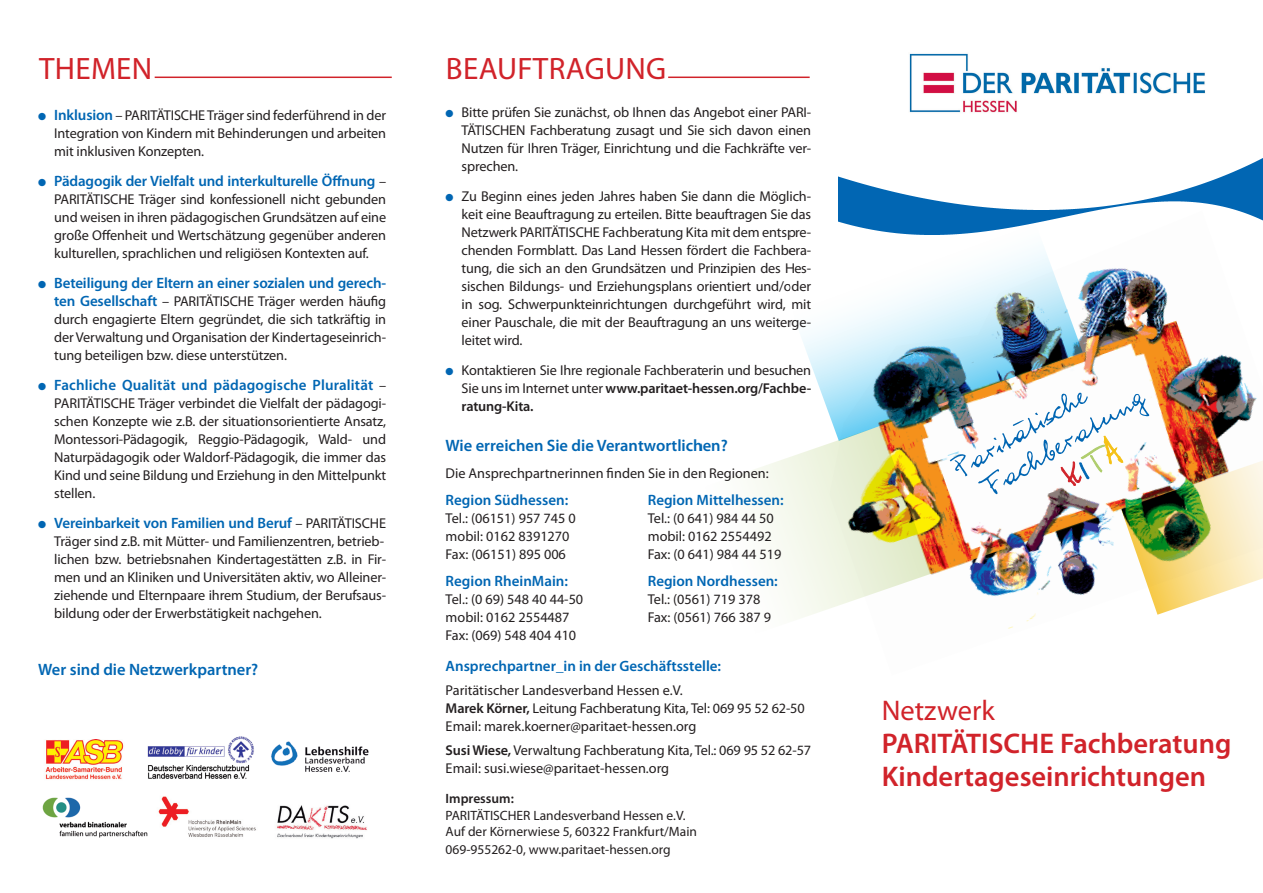
<style>
.page{position:relative;width:1263px;height:893px;background:#fff}
.page>*{position:absolute;margin:0;border:0;box-sizing:border-box;transform-origin:0 0}
.t1{font:46.8px "WIP Money Maker";color:#0166b3}
.t2{font:46.5px "WIP Money Maker";color:#d1232a}
.t3{font:31.05px "Myriad Pro";color:#d1232a}
.t4{font:600 28.5px/33px "Myriad Pro";color:#d1232a}
.t5{font:28.5px "Myriad Pro";color:#d1232a}
.t6{font:600 16.5px "Myriad Pro";color:#0166b3}
.t7{font:600 15px "Myriad Pro";color:#0166b3}
.t8{font:14.25px/18px "Myriad Pro";letter-spacing:-.01em;color:#231f20;text-align:justify}
.t9{font:13.5px/16.5px "Myriad Pro";color:#231f20}
.t10{font:600 13.5px "Myriad Pro";color:#231f20}
.s1{color:#0166b3}
.s2{font-weight:600;font-size:15px;color:#0166b3}
.s3{font-weight:400;font-size:14.25px;color:#231f20}
.s4{font-weight:600}
.s5{color:#afcd6c}
.s6{color:#f5c115}
</style>
<div class="page">
<img style="left:838px;top:211px;width:419px;height:224px">
<svg style="left:749px;top:441px;width:302px;height:188px"></svg>
<img style="left:880px;top:329px;width:325px;height:246px">
<img style="left:1060px;top:435px;width:203px;height:180px">
<img style="left:802px;top:219px;width:280px;height:222px">
<img style="left:839px;top:158px;width:424px;height:114px">
<img style="left:909px;top:53px;width:296px;height:60px">
<img style="left:45px;top:740px;width:79px;height:40px">
<img style="left:147px;top:736px;width:107px;height:43px">
<img style="left:271px;top:741px;width:98px;height:31px">
<img style="left:42px;top:798px;width:106px;height:40px">
<img style="left:158px;top:796px;width:98px;height:41px">
<img style="left:277px;top:805px;width:90px;height:34px">
<hr style="left:155px;top:77px;width:237px;height:1px;background:#d1232a">
<hr style="left:668px;top:77px;width:142px;height:1px;background:#d1232a">
<h3 class="t3" style="left:39px;top:49px;width:36px">Themen</h3>
<h3 class="t3" style="left:446px;top:49px;width:37px">Beauftragung</h3>
<p class="t8" style="left:54px;top:106px;width:333px;text-indent:-16px"><span class="s1">●</span> <span class="s2">Inklusion</span> – PARITÄTISCHE Träger sind federführend in der Integration von Kindern mit Behinderungen und arbeiten mit inklusiven Konzepten.</p>
<p class="t7" style="left:38px;top:172px;width:349px">● Pädagogik der Vielfalt und interkulturelle Öffnung <span class="s3">–</span></p>
<p class="t8" style="left:54px;top:190px;width:333px">PARITÄTISCHE Träger sind konfessionell nicht gebunden und weisen in ihren pädagogischen Grundsätzen auf eine große Offenheit und Wertschätzung gegenüber anderen kulturellen, sprachlichen und religiösen Kontexten auf.</p>
<p class="t7" style="left:38px;top:274px;width:349px">● Beteiligung der Eltern an einer sozialen und gerech-</p>
<p class="t8" style="left:54px;top:292px;width:333px"><span class="s2">ten Gesellschaft</span> – PARITÄTISCHE Träger werden häufig durch engagierte Eltern gegründet, die sich tatkräftig in der Verwaltung und Organisation der Kindertageseinrich&shy;tung beteiligen bzw. diese unterstützen.</p>
<p class="t7" style="left:38px;top:376px;width:349px">● Fachliche Qualität und pädagogische Pluralität <span class="s3">–</span></p>
<p class="t8" style="left:54px;top:394px;width:333px">PARITÄTISCHE Träger verbindet die Vielfalt der pädagogi&shy;schen Konzepte wie z.B. der situationsorientierte Ansatz, Montessori-Pädagogik, Reggio-Pädagogik, Wald- und Naturpädagogik oder Waldorf-Pädagogik, die immer das Kind und seine Bildung und Erziehung in den Mittelpunkt stellen.</p>
<p class="t7" style="left:38px;top:514px;width:349px">● Vereinbarkeit von Familien und Beruf <span class="s3">– PARITÄTISCHE</span></p>
<p class="t8" style="left:54px;top:532px;width:333px;text-align:left">Träger sind z.B. mit Mütter- und Familienzentren, betrieb&shy;lichen bzw. betriebsnahen Kindertagestätten z.B. in Fir&shy;men und an Kliniken und Universitäten aktiv, wo Alleiner&shy;ziehende und Elternpaare ihrem Studium, der Berufsaus&shy;bildung oder der Erwerbstätigkeit nachgehen.</p>
<p class="t6" style="left:38px;top:659px;width:222px">Wer sind die Netzwerkpartner?</p>
<p class="t8" style="left:462px;top:103px;width:351px;text-indent:-16px"><span class="s1">●</span> Bitte prüfen Sie zunächst, ob Ihnen das Angebot einer PARI-TÄTISCHEN Fachberatung zusagt und Sie sich davon einen Nutzen für Ihren Träger, Einrichtung und die Fachkräfte ver&shy;sprechen.</p>
<p class="t8" style="left:462px;top:187px;width:351px;text-indent:-16px"><span class="s1">●</span> Zu Beginn eines jeden Jahres haben Sie dann die Möglich&shy;keit eine Beauftragung zu erteilen. Bitte beauftragen Sie das Netzwerk PARITÄTISCHE Fachberatung Kita mit dem entspre&shy;chenden Formblatt. Das Land Hessen fördert die Fachbera&shy;tung, die sich an den Grundsätzen und Prinzipien des Hes&shy;sischen Bildungs- und Erziehungsplans orientiert und/oder in sog. Schwerpunkteinrichtungen durchgeführt wird, mit einer Pauschale, die mit der Beauftragung an uns weiterge&shy;leitet wird.</p>
<p class="t8" style="left:462px;top:361px;width:351px;text-indent:-16px"><span class="s1">●</span> Kontaktieren Sie Ihre regionale Fachberaterin und besuchen Sie uns im Internet unter <span class="s4">www.paritaet-hessen.org/Fachbe&shy;ratung-Kita.</span></p>
<p class="t6" style="left:446px;top:435px;width:284px">Wie erreichen Sie die Verantwortlichen?</p>
<p class="t8" style="left:446px;top:464px;width:325px">Die Ansprechpartnerinnen finden Sie in den Regionen:</p>
<p class="t7" style="left:446px;top:490px;width:124px">Region Südhessen:</p>
<p class="t8" style="left:446px;top:509px;width:132px;text-align:left">Tel.: (06151) 957 745 0 mobil: 0162 8391270<br>Fax: (06151) 895 006</p>
<p class="t7" style="left:446px;top:571px;width:124px">Region RheinMain:</p>
<p class="t8" style="left:446px;top:590px;width:139px;text-align:left">Tel.: (0 69) 548 40 44-50 mobil: 0162 2554487<br>Fax: (069) 548 404 410</p>
<p class="t7" style="left:446px;top:657px;width:277px">Ansprechpartner_in in der Geschäftsstelle:</p>
<p class="t8" style="left:446px;top:681px;width:361px;text-align:left">Paritätischer Landesverband Hessen e.V.<br><span class="s4">Marek Körner,</span> Leitung Fachberatung Kita, Tel: 069 95 52 62-50<br>Email: marek.koerner@paritaet-hessen.org</p>
<p class="t8" style="left:446px;top:741px;width:367px"><span class="s4">Susi Wiese,</span> Verwaltung Fachberatung Kita, Tel.: 069 95 52 62-57<br>Email: susi.wiese@paritaet-hessen.org</p>
<p class="t10" style="left:446px;top:790px;width:70px">Impressum:</p>
<p class="t9" style="left:446px;top:807px;width:253px">PARITÄTISCHER Landesverband Hessen e.V.<br>Auf der Körnerwiese 5, 60322 Frankfurt/Main</p>
<p class="t9" style="left:446px;top:841px;width:226px">069-955262-0, www.paritaet-hessen.org</p>
<p class="t7" style="left:648px;top:491px;width:137px">Region Mittelhessen:</p>
<p class="t8" style="left:648px;top:509px;width:135px;text-align:left">Tel.: (0 641) 984 44 50 mobil: 0162 2554492<br>Fax: (0 641) 984 44 519</p>
<p class="t7" style="left:648px;top:572px;width:132px">Region Nordhessen:</p>
<p class="t8" style="left:648px;top:590px;width:125px">Tel.: (0561) 719 378<br>Fax: (0561) 766 387 9</p>
<h1 class="t1" style="left:943px;top:454px;width:154px;rotate:-31deg">Paritätische</h1>
<h1 class="t1" style="left:973px;top:474px;width:187px;rotate:-31deg">Fachberatung</h1>
<h2 class="t2" style="left:1056px;top:463px;width:61px;rotate:-31deg">K<span class="s1">|</span><span class="s5">T</span><span class="s6">A</span></h2>
<h3 class="t5" style="left:882px;top:692px;width:115px">Netzwerk</h3>
<h3 class="t4" style="left:882px;top:726px;width:351px">PARITÄTISCHE Fachberatung<br>Kindertageseinrichtungen</h3>
</div>
